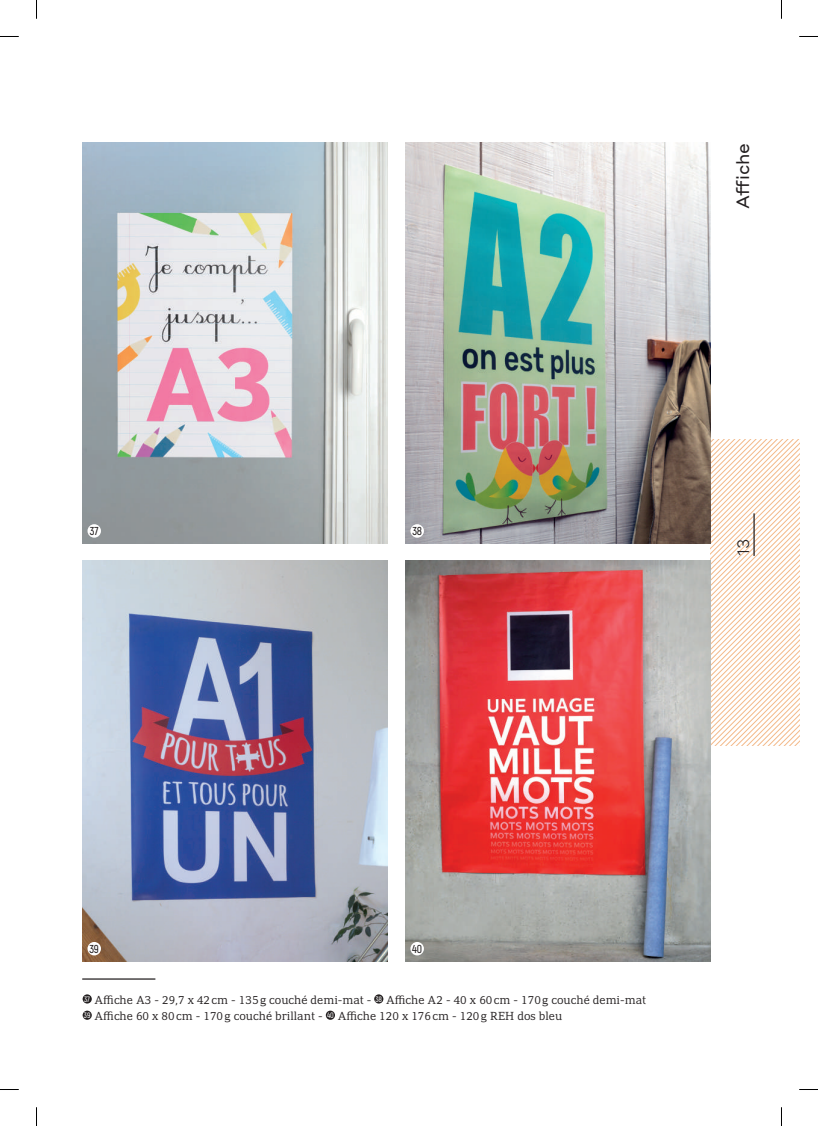
<style>
.page{position:relative;width:818px;height:1126px;background:#fff}
.page>*{position:absolute;margin:0;border:0;box-sizing:border-box;transform-origin:0 0}
.t1{font:17.5px "Styrene A";color:#231f20}
.t2{font:300 16.25px "Styrene A";color:#231f20}
.t3{font:600 11.5px "Akrobat";letter-spacing:-.03em;color:#231f20}
.t4{font:300 11.25px/16.2px "PF Adamant Pro";color:#231f20}
</style>
<div class="page">
<svg style="left:710px;top:439px;width:88px;height:306px"></svg>
<img style="left:405px;top:560px;width:305px;height:401px">
<img style="left:83px;top:560px;width:304px;height:401px">
<img style="left:405px;top:143px;width:305px;height:401px">
<img style="left:83px;top:143px;width:304px;height:401px">
<div style="left:83px;top:994px;width:9px;height:9px;background:#231f20;border-radius:50%"></div>
<div style="left:374px;top:994px;width:9px;height:9px;background:#231f20;border-radius:50%"></div>
<div style="left:83px;top:1010px;width:9px;height:9px;background:#231f20;border-radius:50%"></div>
<svg style="left:325px;top:1010px;width:10px;height:9px"></svg>
<hr style="left:83px;top:978px;width:72px;height:1px;background:#231f20">
<hr style="left:753px;top:513px;width:1px;height:43px;background:#231f20">
<div style="left:87px;top:524px;width:14px;height:13px;background:#fff;border-radius:50%"></div>
<div style="left:410px;top:524px;width:13px;height:13px;background:#fff;border-radius:50%"></div>
<div style="left:87px;top:941px;width:14px;height:14px;background:#fff;border-radius:50%"></div>
<div style="left:410px;top:941px;width:13px;height:14px;background:#fff;border-radius:50%"></div>
<svg style="left:0;top:36px;width:19px;height:1px"></svg>
<svg style="left:799px;top:36px;width:18px;height:1px"></svg>
<svg style="left:0;top:1089px;width:19px;height:1px"></svg>
<svg style="left:799px;top:1089px;width:18px;height:1px"></svg>
<svg style="left:36px;top:0;width:1px;height:19px"></svg>
<svg style="left:36px;top:1107px;width:1px;height:18px"></svg>
<p class="t3" style="left:90px;top:524px;width:10px">37</p>
<p class="t3" style="left:412px;top:524px;width:11px">38</p>
<h1 class="t1" style="left:727px;top:209px;width:68px;rotate:-90deg">Affiche</h1>
<h2 class="t2" style="left:729px;top:556px;width:19px;rotate:-90deg">13</h2>
<p class="t3" style="left:89px;top:941px;width:11px">39</p>
<p class="t3" style="left:412px;top:941px;width:11px">40</p>
<p class="t4" style="left:84px;top:991px;width:563px"><sup>37</sup> Affiche A3 - 29,7 x 42cm - 135g couché demi-mat - <sup>38</sup> Affiche A2 - 40 x 60cm - 170g couché demi-mat<br><sup>39</sup> Affiche 60 x 80cm - 170g couché brillant - <sup>40</sup> Affiche 120 x 176cm - 120g REH dos bleu</p>
</div>
